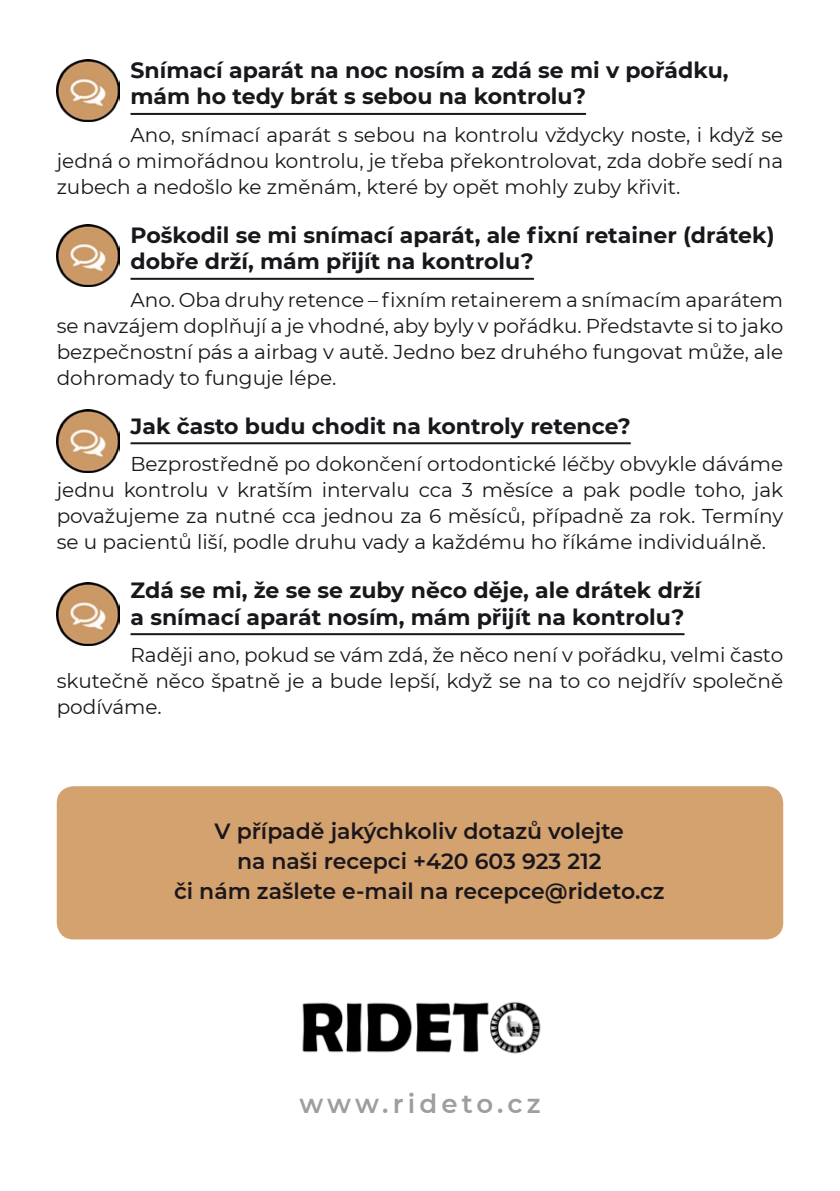
<style>
.page{position:relative;width:840px;height:1191px;background:#fff}
.page>*{position:absolute;margin:0;border:0;box-sizing:border-box;transform-origin:0 0}
.t1{font:600 26px "Montserrat";letter-spacing:.155em;color:#9d9ea0}
.Otázka{font:700 22px/26.4px "Montserrat";color:#1a171c}
.t2{font:600 22px/30px "Montserrat";color:#1a171c;text-align:center}
.Odpověď{font:20px/26px "Montserrat";color:#1a171c;text-align:justify}
</style>
<div class="page">
<hr style="left:130px;top:113px;width:455px;height:2px;background:#1a171c">
<hr style="left:130px;top:278px;width:403px;height:2px;background:#1a171c">
<hr style="left:130px;top:442px;width:500px;height:2px;background:#1a171c">
<hr style="left:130px;top:633px;width:554px;height:2px;background:#1a171c">
<div style="left:57px;top:786px;width:725px;height:153px;background:#d3a26e;border-radius:17px"></div>
<img style="left:302px;top:1001px;width:239px;height:53px">
<img style="left:57px;top:60px;width:62px;height:62px">
<img style="left:57px;top:224px;width:62px;height:62px">
<img style="left:57px;top:410px;width:62px;height:62px">
<img style="left:57px;top:583px;width:62px;height:62px">
<p class="Otázka" style="left:130px;top:56px;width:599px">Snímací aparát na noc nosím a zdá se mi v pořádku, mám ho tedy brát s sebou na kontrolu?</p>
<p class="Odpověď" style="left:57px;top:121px;width:727px;text-indent:74px">Ano, snímací aparát s sebou na kontrolu vždycky noste, i když se jedná o mimořádnou kontrolu, je třeba překontrolovat, zda dobře sedí na zubech a nedošlo ke změnám, které by opět mohly zuby křivit.</p>
<p class="Otázka" style="left:130px;top:221px;width:645px">Poškodil se mi snímací aparát, ale fixní retainer (drátek) dobře drží, mám přijít na kontrolu?</p>
<p class="Odpověď" style="left:57px;top:286px;width:727px;text-indent:74px">Ano. Oba druhy retence – fixním retainerem a snímacím aparátem se navzájem doplňují a je vhodné, aby byly v pořádku. Představte si to jako bezpečnostní pás a airbag v autě. Jedno bez druhého fungovat může, ale dohromady to funguje lépe.</p>
<p class="Otázka" style="left:130px;top:412px;width:501px">Jak často budu chodit na kontroly retence?</p>
<p class="Odpověď" style="left:57px;top:450px;width:727px;text-indent:74px">Bezprostředně po dokončení ortodontické léčby obvykle dáváme jednu kontrolu v kratším intervalu cca 3 měsíce a pak podle toho, jak považujeme za nutné cca jednou za 6 měsíců, případně za rok. Termíny se u pacientů liší, podle druhu vady a každému ho říkáme individuálně.</p>
<p class="Otázka" style="left:130px;top:576px;width:571px">Zdá se mi, že se se zuby něco děje, ale drátek drží a snímací aparát nosím, mám přijít na kontrolu?</p>
<p class="Odpověď" style="left:57px;top:641px;width:727px;text-indent:74px">Raději ano, pokud se vám zdá, že něco není v pořádku, velmi často skutečně něco špatně je a bude lepší, když se na to co nejdřív společně podíváme.</p>
<p class="t2" style="left:174px;top:815px;width:491px">V případě jakýchkoliv dotazů volejte<br>na naši recepci +420 603 923 212<br>či nám zašlete e-mail na recepce@rideto.cz</p>
<p class="t1" style="left:299px;top:1085px;width:242px">www.rideto.cz</p>
</div>
